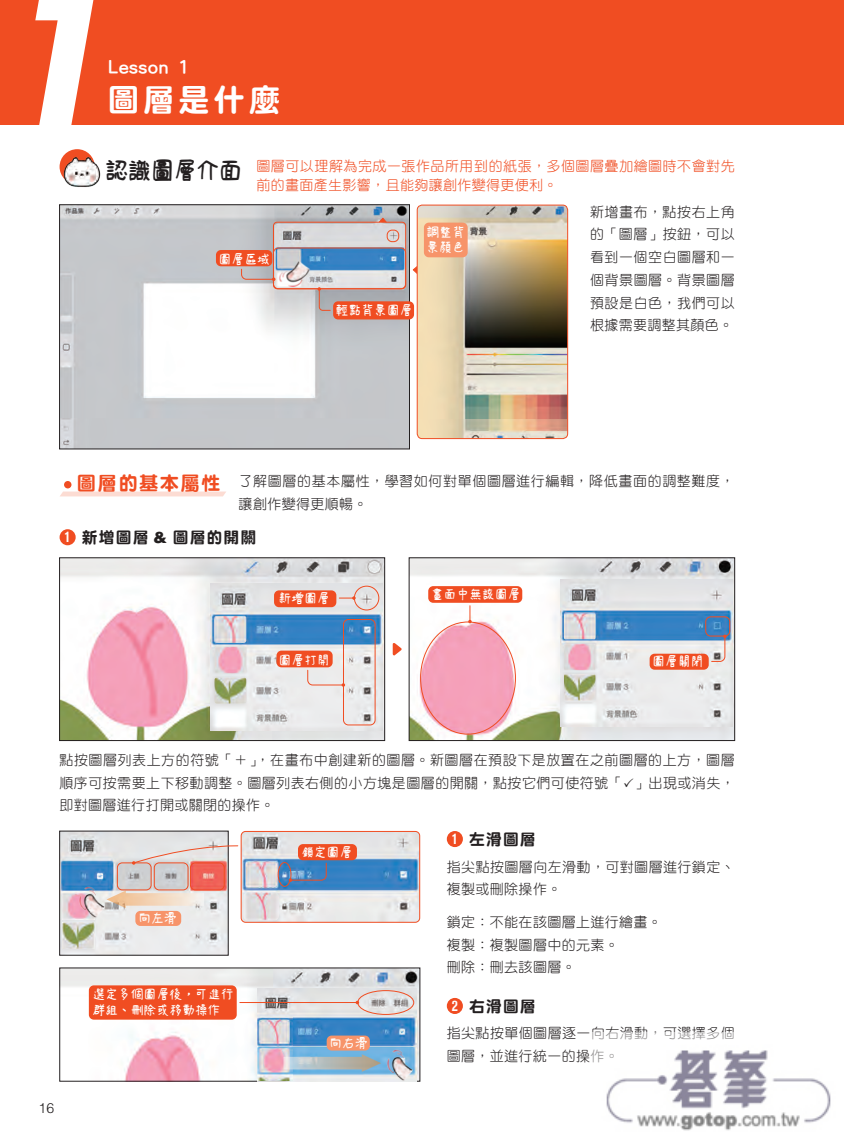
<style>
.page{position:relative;width:844px;height:1141px;background:#fff}
.page>*{position:absolute;margin:0;border:0;box-sizing:border-box;transform-origin:0 0}
.t1{font:italic 600 241.85px "Avant Garde";color:#fff}
.t2{font:31.5px "DF Yuan Std W9";letter-spacing:.12em;color:#fff}
.t3{font:700 22.75px "Jason Handwriting 1";color:#231f20}
.t4{font:19.25px "DF Yuan Std W9";letter-spacing:.075em;color:#f04d22}
.t5{font:17.5px "FZLANTY CUJW GB1 0";letter-spacing:.02em;color:#fff}
.t6{font:15.75px "DF Yuan Std W9";letter-spacing:.075em;color:#231f20}
.t7{font:700 condensed 15.4px "Akzidenz Grotesk BE";color:#fff}
.t8{font:14px/22.8px "DF Yuan Std W3";letter-spacing:.03em;color:#231f20}
.t9{font:14px/19.2px "DF Yuan Std W3";letter-spacing:.035em;color:#f04d22}
.t10{font:300 14px "Helvetica LT Std";color:#231f20}
.t11{font:600 13.12px/15.8px "Jason Handwriting 2";letter-spacing:-.025em;color:#fff}
.s1{font-family:"Helvetica LT Std";font-weight:900}
.s2{font-family:"Akzidenz Grotesk BE";font-weight:700;font-stretch:condensed;font-size:15.4px;color:#fff}
</style>
<div class="page">
<div style="left:0;top:0;width:843px;height:124px;background:#f04d22"></div>
<img style="left:61px;top:207px;width:346px;height:240px">
<img style="left:62px;top:833px;width:164px;height:120px">
<img style="left:62px;top:970px;width:356px;height:109px">
<img style="left:61px;top:560px;width:321px;height:179px">
<div style="left:59px;top:558px;width:325px;height:183px;border:1px solid #231f20"></div>
<img style="left:411px;top:560px;width:321px;height:179px">
<div style="left:409px;top:558px;width:325px;height:183px;border:1px solid #231f20"></div>
<div style="left:386px;top:230px;width:13px;height:12px;border:1px solid #f04d22;border-radius:5px"></div>
<div style="left:273px;top:248px;width:133px;height:41px;border:1px solid #f04d22;border-radius:5px"></div>
<svg style="left:240px;top:268px;width:33px;height:13px"></svg>
<svg style="left:106px;top:890px;width:98px;height:18px;background:#ebd6c4"></svg>
<img style="left:277px;top:259px;width:36px;height:32px">
<svg style="left:317px;top:289px;width:14px;height:22px"></svg>
<div style="left:60px;top:149px;width:35px;height:35px;background:#f04d22;border-radius:50%"></div>
<img style="left:63px;top:154px;width:38px;height:33px">
<div style="left:216px;top:250px;width:56px;height:16px;background:#f04d22;border-radius:5px"></div>
<div style="left:333px;top:301px;width:81px;height:18px;background:#f04d22;border-radius:5px"></div>
<div style="left:64px;top:481px;width:7px;height:7px;background:#f04d22;border-radius:50%"></div>
<svg style="left:60px;top:492px;width:166px;height:4px"></svg>
<div style="left:60px;top:529px;width:16px;height:16px;background:#f04d22;border-radius:50%"></div>
<div style="left:446px;top:831px;width:17px;height:16px;background:#f04d22;border-radius:50%"></div>
<div style="left:446px;top:998px;width:17px;height:16px;background:#f04d22;border-radius:50%"></div>
<div style="left:135px;top:911px;width:46px;height:15px;background:#f7946a;border-radius:5px"></div>
<div style="left:117px;top:862px;width:34px;height:28px;border:1px solid #f04d22;border-radius:5px"></div>
<div style="left:154px;top:862px;width:34px;height:28px;border:1px solid #f04d22;border-radius:5px"></div>
<div style="left:190px;top:862px;width:34px;height:28px;border:1px solid #f04d22;border-radius:5px"></div>
<img style="left:241px;top:831px;width:177px;height:90px">
<div style="left:241px;top:831px;width:179px;height:92px;border:1px solid #f04d22;border-radius:4px"></div>
<div style="left:89px;top:985px;width:148px;height:35px;background:#f04d22;border-radius:5px"></div>
<svg style="left:132px;top:845px;width:106px;height:20px;background:#e4ceca"></svg>
<div style="left:273px;top:222px;width:133px;height:67px;border:1px solid #f04d22;border-radius:4px"></div>
<svg style="left:378px;top:217px;width:9px;height:6px"></svg>
<svg style="left:412px;top:267px;width:4px;height:6px"></svg>
<img style="left:418px;top:205px;width:149px;height:234px">
<div style="left:416px;top:205px;width:152px;height:234px;border:1px solid #f04d22;border-radius:5px"></div>
<div style="left:424px;top:223px;width:43px;height:34px;background:#f7946a;border-radius:5px"></div>
<img style="left:211px;top:583px;width:172px;height:147px">
<img style="left:560px;top:580px;width:172px;height:147px">
<svg style="left:392px;top:643px;width:9px;height:13px"></svg>
<div style="left:354px;top:586px;width:25px;height:24px;border:1px solid #f04d22;border-radius:50%"></div>
<div style="left:343px;top:619px;width:32px;height:106px;border:1px solid #f04d22;border-radius:5px"></div>
<svg style="left:307px;top:669px;width:38px;height:18px"></svg>
<svg style="left:339px;top:596px;width:16px;height:4px"></svg>
<div style="left:274px;top:590px;width:62px;height:17px;background:#f04d22;border-radius:5px"></div>
<div style="left:649px;top:654px;width:59px;height:16px;background:#f04d22;border-radius:5px"></div>
<div style="left:276px;top:651px;width:56px;height:16px;background:#f04d22;border-radius:5px"></div>
<div style="left:428px;top:586px;width:94px;height:17px;background:#f04d22;border-radius:5px"></div>
<svg style="left:468px;top:606px;width:3px;height:17px"></svg>
<div style="left:705px;top:616px;width:25px;height:20px;border:1px solid #f04d22;border-radius:5px"></div>
<svg style="left:710px;top:635px;width:16px;height:27px"></svg>
<img style="left:62px;top:922px;width:32px;height:26px">
<img style="left:62px;top:892px;width:11px;height:28px">
<img style="left:73px;top:884px;width:33px;height:38px">
<img style="left:243px;top:859px;width:36px;height:31px">
<img style="left:243px;top:892px;width:36px;height:28px">
<div style="left:298px;top:844px;width:59px;height:16px;background:#f04d22;border-radius:5px"></div>
<div style="left:278px;top:862px;width:13px;height:25px;border:1px solid #f04d22;border-radius:50%"></div>
<svg style="left:288px;top:862px;width:39px;height:20px"></svg>
<img style="left:257px;top:988px;width:159px;height:93px">
<img style="left:257px;top:1018px;width:35px;height:63px">
<img style="left:214px;top:616px;width:32px;height:27px">
<img style="left:214px;top:647px;width:32px;height:26px">
<img style="left:214px;top:677px;width:32px;height:27px">
<img style="left:381px;top:1047px;width:33px;height:35px">
<svg style="left:283px;top:1054px;width:98px;height:18px;background:#a1b9c6"></svg>
<div style="left:357px;top:990px;width:57px;height:25px;border:1px solid #f04d22;border-radius:50%"></div>
<div style="left:326px;top:1036px;width:44px;height:15px;background:#f7946a;border-radius:5px"></div>
<hr style="left:240px;top:1002px;width:117px;height:1px;background:#f04d22">
<img style="left:564px;top:613px;width:31px;height:26px">
<img style="left:564px;top:644px;width:31px;height:26px">
<img style="left:564px;top:674px;width:31px;height:27px">
<img style="left:606px;top:1050px;width:225px;height:81px">
<h1 class="t1" style="left:-24px;top:-81px;width:193px">1</h1>
<p class="t5" style="left:108px;top:58px;width:83px">Lesson 1</p>
<h2 class="t2" style="left:108px;top:82px;width:174px">圖層是什麼</h2>
<h3 class="t3" style="left:105px;top:158px;width:138px">認識圖層介面</h3>
<p class="t9" style="left:256px;top:156px;width:479px">圖層可以理解為完成一張作品所用到的紙張，多個圖層疊加繪圖時不會對先前的畫面產生影響，且能夠讓創作變得更便利。</p>
<p class="t11" style="left:218px;top:251px;width:53px">圖層區域</p>
<p class="t11" style="left:426px;top:224px;width:40px">調整背景顏色</p>
<p class="t11" style="left:335px;top:302px;width:79px">輕點背景圖層</p>
<p class="t8" style="left:590px;top:200px;width:146px;text-align:justify">新增畫布，點按右上角的「圖層」按鈕，可以看到一個空白圖層和一個背景圖層。背景圖層預設是白色，我們可以根據需要調整其顏色。</p>
<p class="t7" style="left:65px;top:528px;width:8px">1</p>
<h3 class="t4" style="left:77px;top:473px;width:145px">圖層的基本屬性</h3>
<p class="t8" style="left:238px;top:469px;width:497px">了解圖層的基本屬性，學習如何對單個圖層進行編輯，降低畫面的調整難度，讓創作變得更順暢。</p>
<p class="t6" style="left:82px;top:529px;width:176px">新增圖層 <span class="s1">&amp;</span> 圖層的開關</p>
<p class="t11" style="left:278px;top:591px;width:53px">新增圖層</p>
<p class="t11" style="left:430px;top:587px;width:91px">畫面中無該圖層</p>
<p class="t11" style="left:278px;top:652px;width:53px">圖層打開</p>
<p class="t11" style="left:652px;top:654px;width:53px">圖層關閉</p>
<p class="t8" style="left:59px;top:748px;width:676px;text-align:justify">點按圖層列表上方的符號「＋」，在畫布中創建新的圖層。新圖層在預設下是放置在之前圖層的上方，圖層順序可按需要上下移動調整。圖層列表右側的小方塊是圖層的開關，點按它們可使符號「 」出現或消失，即對圖層進行打開或關閉的操作。</p>
<p class="t10" style="left:38px;top:1100px;width:17px">16</p>
<p class="t11" style="left:138px;top:910px;width:40px">向左滑</p>
<p class="t11" style="left:92px;top:987px;width:143px">選定多個圖層後，可進行群組、刪除或移動操作</p>
<p class="t11" style="left:301px;top:845px;width:53px">鎖定圖層</p>
<p class="t11" style="left:329px;top:1035px;width:40px">向右滑</p>
<p class="t7" style="left:451px;top:830px;width:8px">1</p>
<p class="t6" style="left:469px;top:831px;width:68px">左滑圖層</p>
<p class="t8" style="left:446px;top:855px;width:289px">指尖點按圖層向左滑動，可對圖層進行鎖定、複製或刪除操作。</p>
<p class="t8" style="left:446px;top:910px;width:216px">鎖定：不能在該圖層上進行繪畫。複製：複製圖層中的元素。<br>刪除：刪去該圖層。</p>
<p class="t6" style="left:451px;top:997px;width:85px"><span class="s2">2</span> 右滑圖層</p>
<p class="t8" style="left:446px;top:1022px;width:289px">指尖點按單個圖層逐一向右滑動，可選擇多個圖層，並進行統一的操作。</p>
</div>
